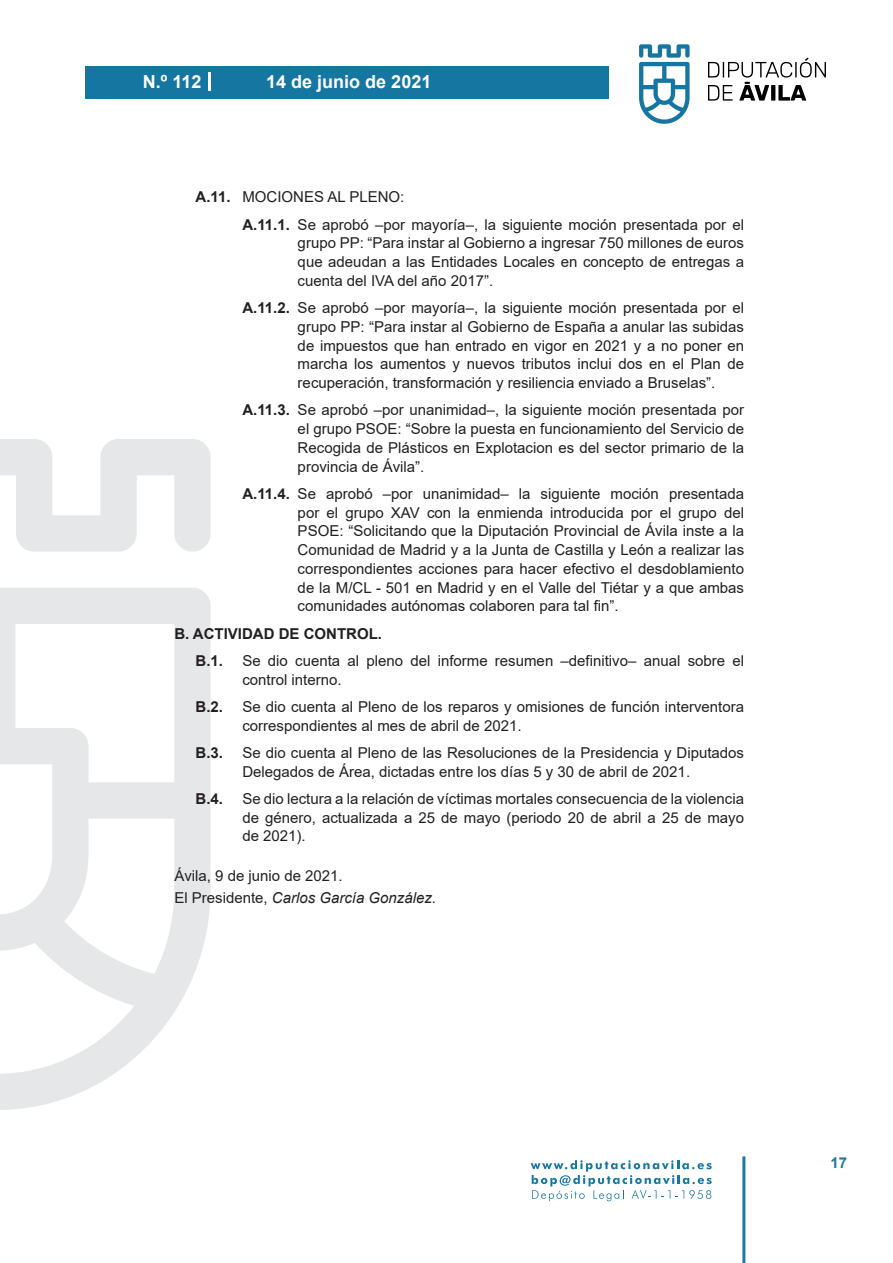
<style>
.page{position:relative;width:893px;height:1263px;background:#fff}
.page>*{position:absolute;margin:0;border:0;box-sizing:border-box;transform-origin:0 0}
.t1{font:700 18px "Arial";color:#fff}
.t2{font:15px/18.8px "Arial";color:#231f20}
.t3{font:700 15px/27.3px "Arial";color:#231f20}
.t4{font:700 15px "Arial";color:#1d76a4}
.s1{font-weight:700}
.s2{font-style:italic}
</style>
<div class="page">
<svg style="left:531px;top:1160px;width:181px;height:41px"></svg>
<div style="left:85px;top:66px;width:523px;height:33px;background:#1676a2"></div>
<svg style="left:639px;top:44px;width:51px;height:80px"></svg>
<svg style="left:708px;top:58px;width:118px;height:43px"></svg>
<hr style="left:742px;top:1156px;width:3px;height:107px;background:#1d76a4">
<svg style="left:208px;top:72px;width:2px;height:18px"></svg>
<svg style="left:0;top:439px;width:211px;height:671px"></svg>
<p class="t1" style="left:143px;top:69px;width:60px">N.º 112</p>
<p class="t1" style="left:266px;top:69px;width:167px">14 de junio de 2021</p>
<p class="t2" style="left:242px;top:183px;width:503px;line-height:27.3px;text-indent:-47px"><span class="s1">A.11.</span> MOCIONES AL PLENO:<br><span class="s1">A.11.1.</span> Se aprobó –por mayoría–, la siguiente moción presentada por el</p>
<p class="t2" style="left:298px;top:234px;width:448px;text-align:justify">grupo PP: “Para instar al Gobierno a ingresar 750 millones de euros que adeudan a las Entidades Locales en concepto de entregas a cuenta del IVA del año 2017”.</p>
<p class="t2" style="left:298px;top:298px;width:448px;text-align:justify;text-indent:-55px"><span class="s1">A.11.2.</span> Se aprobó –por mayoría–, la siguiente moción presentada por el grupo PP: “Para instar al Gobierno de España a anular las subidas de impuestos que han entrado en vigor en 2021 y a no poner en marcha los aumentos y nuevos tributos inclui dos en el Plan de recuperación, transformación y resiliencia enviado a Bruselas”.</p>
<p class="t2" style="left:298px;top:401px;width:448px;text-align:justify;text-indent:-55px"><span class="s1">A.11.3.</span> Se aprobó –por unanimidad–, la siguiente moción presentada por el grupo PSOE: “Sobre la puesta en funcionamiento del Servicio de Recogida de Plásticos en Explotacion es del sector primario de la provincia de Ávila”.</p>
<p class="t2" style="left:298px;top:484px;width:448px;text-align:justify;text-indent:-55px"><span class="s1">A.11.4.</span> Se aprobó –por unanimidad– la siguiente moción presentada por el grupo XAV con la enmienda introducida por el grupo del PSOE: “Solicitando que la Diputación Provincial de Ávila inste a la Comunidad de Madrid y a la Junta de Castilla y León a realizar las correspondientes acciones para hacer efectivo el desdoblamiento de la M/CL - 501 en Madrid y en el Valle del Tiétar y a que ambas comunidades autónomas colaboren para tal fin”.</p>
<p class="t3" style="left:196px;top:620px;width:188px;text-indent:-21px">B. ACTIVIDAD DE CONTROL.<br>B.1.</p>
<p class="t2" style="left:242px;top:651px;width:503px">Se dio cuenta al pleno del informe resumen –definitivo– anual sobre el control interno.</p>
<p class="t3" style="left:196px;top:693px;width:29px">B.2.</p>
<p class="t2" style="left:242px;top:697px;width:503px">Se dio cuenta al Pleno de los reparos y omisiones de función interventora correspondientes al mes de abril de 2021.</p>
<p class="t3" style="left:196px;top:739px;width:29px">B.3.</p>
<p class="t2" style="left:242px;top:743px;width:503px">Se dio cuenta al Pleno de las Resoluciones de la Presidencia y Diputados<br>Delegados de Área, dictadas entre los días 5 y 30 de abril de 2021.</p>
<p class="t3" style="left:196px;top:785px;width:29px">B.4.</p>
<p class="t2" style="left:242px;top:789px;width:503px;text-align:justify">Se dio lectura a la relación de víctimas mortales consecuencia de la violencia de género, actualizada a 25 de mayo (periodo 20 de abril a 25 de mayo de 2021).</p>
<p class="t2" style="left:174px;top:864px;width:263px;line-height:22.2px">Ávila, 9 de junio de 2021.<br>El Presidente, <span class="s2">Carlos García González</span>.</p>
<p class="t4" style="left:831px;top:1152px;width:18px">17</p>
</div>
